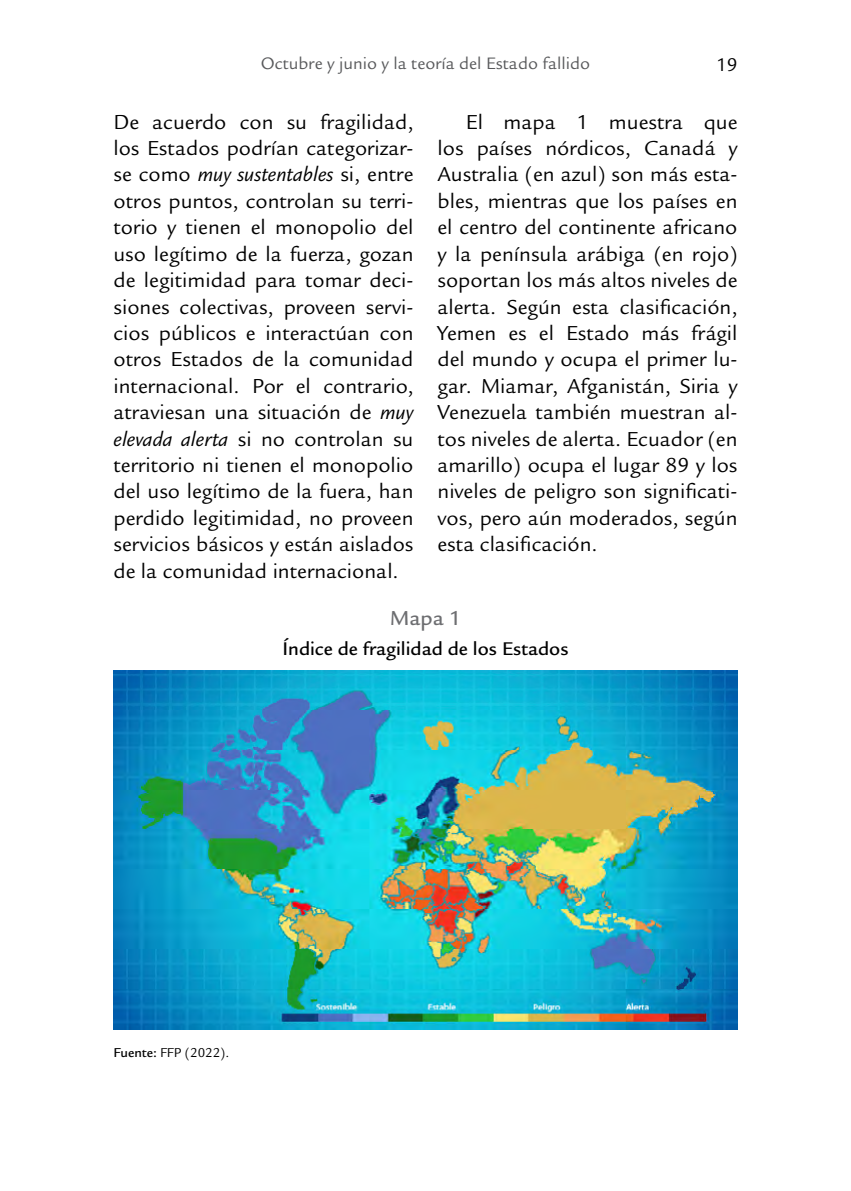
<style>
.page{position:relative;width:851px;height:1191px;background:#fff}
.page>*{position:absolute;margin:0;border:0;box-sizing:border-box;transform-origin:0 0}
.t1{font:22px/26.4px "Legacy Sans Std";color:#000;text-align:justify}
.t2{font:500 22px "Legacy Sans Std";color:#6d6e71}
.t3{font:500 20px "Legacy Sans Std";color:#000}
.t4{font:20px "Legacy Sans Std";color:#000}
.t5{font:18px "Legacy Sans Std";color:#58595b}
.t6{font:14px "Legacy Sans Std";color:#000}
.s1{font-style:italic}
.s2{font-weight:500}
</style>
<div class="page">
<img style="left:113px;top:670px;width:624px;height:359px">
<p class="t5" style="left:261px;top:53px;width:330px">Octubre y junio y la teoría del Estado fallido</p>
<p class="t4" style="left:716px;top:53px;width:23px">19</p>
<p class="t1" style="left:113px;top:109px;width:301px">De acuerdo con su fragilidad, los Estados podrían categorizar&shy;se como <span class="s1">muy sustentables</span> si, entre otros puntos, controlan su terri&shy;torio y tienen el monopolio del uso legítimo de la fuerza, gozan de legitimidad para tomar deci&shy;siones colectivas, proveen servi&shy;cios públicos e interactúan con otros Estados de la comunidad internacional. Por el contrario, atraviesan una situación de <span class="s1">muy elevada alerta</span> si no controlan su territorio ni tienen el monopolio del uso legítimo de la fuera, han perdido legitimidad, no proveen servicios básicos y están aislados de la comunidad internacional.</p>
<p class="t1" style="left:437px;top:109px;width:301px;text-indent:28px">El mapa 1 muestra que los países nórdicos, Canadá y Australia (en azul) son más esta&shy;bles, mientras que los países en el centro del continente africano y la península arábiga (en rojo) soportan los más altos niveles de alerta. Según esta clasificación, Yemen es el Estado más frágil del mundo y ocupa el primer lu&shy;gar. Miamar, Afganistán, Siria y Venezuela también muestran al&shy;tos niveles de alerta. Ecuador (en amarillo) ocupa el lugar 89 y los niveles de peligro son significati&shy;vos, pero aún moderados, según esta clasificación.</p>
<p class="t2" style="left:390px;top:605px;width:73px">Mapa 1</p>
<p class="t3" style="left:282px;top:637px;width:287px">Índice de fragilidad de los Estados</p>
<p class="t6" style="left:113px;top:1045px;width:117px"><span class="s2">Fuente:</span> FFP (2022).</p>
</div>
